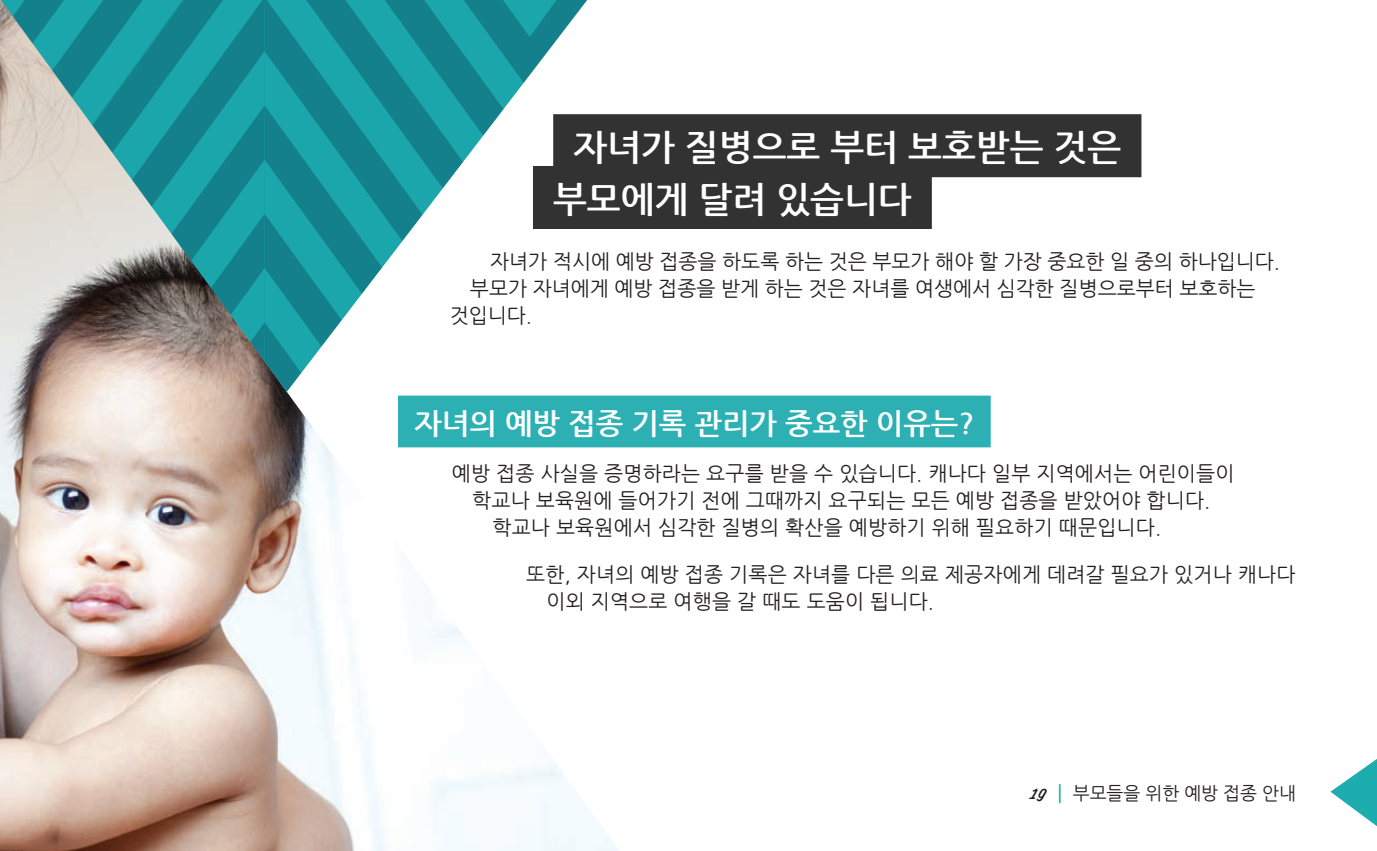
<style>
.page{position:relative;width:1377px;height:851px;background:#fff}
.page>*{position:absolute;margin:0;border:0;box-sizing:border-box;transform-origin:0 0}
.t1{font:700 36px/51.8px "Nanum Gothic";color:#fff}
.t2{font:700 29.25px "Nanum Gothic";color:#fff}
.t3{font:20.25px/27px "Nanum Gothic";letter-spacing:.01em;color:#231f20}
.t4{font:18px "Nanum Gothic";color:#231f20}
.s1{font-family:"Wisdom Script AI";font-size:20.25px}
.s2{font-family:"Archer";font-weight:600;font-size:20.25px;color:#1babaf}
</style>
<div class="page">
<div style="left:553px;top:114px;width:588px;height:63px;background:#333233"></div>
<div style="left:533px;top:166px;width:399px;height:63px;background:#333233"></div>
<div style="left:398px;top:395px;width:593px;height:52px;background:#2cb0b3"></div>
<svg style="left:0;top:0;width:616px;height:850px"></svg>
<svg style="left:1330px;top:759px;width:47px;height:68px"></svg>
<h1 class="t1" style="left:553px;top:122px;width:570px;text-indent:20px">자녀가 질병으로 부터 보호받는 것은 부모에게 달려 있습니다</h1>
<p class="t3" style="left:490px;top:249px;width:791px">자녀가 적시에 예방 접종을 하도록 하는 것은 부모가 해야 할 가장 중요한 일 중의 하나입니다.</p>
<p class="t3" style="left:470px;top:276px;width:787px">부모가 자녀에게 예방 접종을 받게 하는 것은 자녀를 여생에서 심각한 질병으로부터 보호하는</p>
<p class="t3" style="left:450px;top:303px;width:84px">것입니다.</p>
<h2 class="t2" style="left:414px;top:409px;width:561px">자녀의 예방 접종 기록 관리가 중요한 이유는?</h2>
<p class="t3" style="left:452px;top:460px;width:784px">예방 접종 사실을 증명하라는 요구를 받을 수 있습니다. 캐나다 일부 지역에서는 어린이들이</p>
<p class="t3" style="left:472px;top:487px;width:740px">학교나 보육원에 들어가기 전에 그때까지 요구되는 모든 예방 접종을 받았어야 합니다.</p>
<p class="t3" style="left:492px;top:514px;width:670px">학교나 보육원에서 심각한 질병의 확산을 예방하기 위해 필요하기 때문입니다.</p>
<p class="t3" style="left:546px;top:561px;width:750px;text-indent:-20px">또한, 자녀의 예방 접종 기록은 자녀를 다른 의료 제공자에게 데려갈 필요가 있거나 캐나다 이외 지역으로 여행을 갈 때도 도움이 됩니다.</p>
<p class="t4" style="left:1031px;top:784px;width:267px"><span class="s1">19</span> <span class="s2">|</span> 부모들을 위한 예방 접종 안내</p>
</div>
